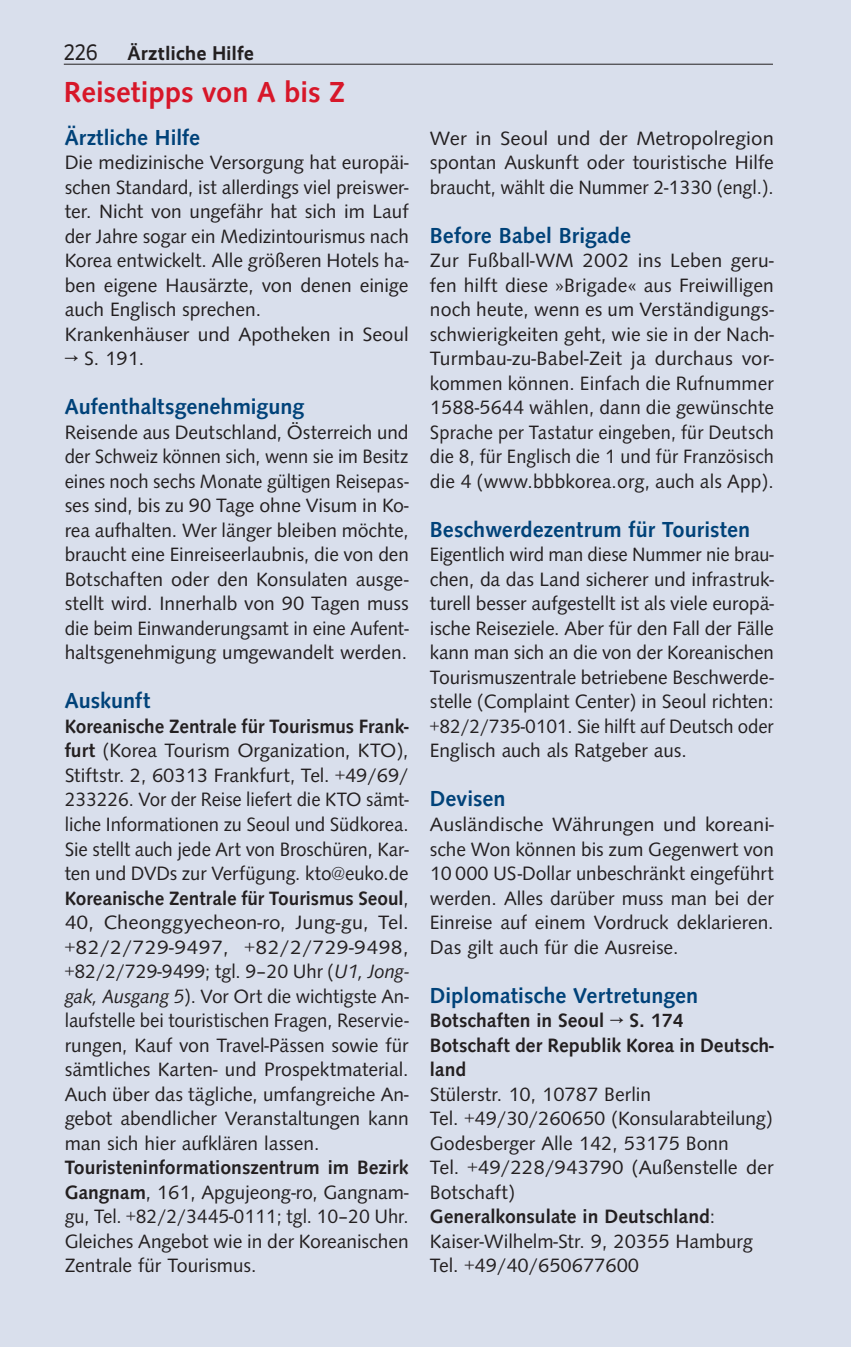
<style>
.page{position:relative;width:851px;height:1347px;background:#fff}
.page>*{position:absolute;margin:0;border:0;box-sizing:border-box;transform-origin:0 0}
.t1{font:500 30px "Syntax";color:#d71729}
.t2{font:500 22.5px "Syntax";letter-spacing:.005em;color:#004279}
.t3{font:22.5px "Realist";color:#231f20;scale:.95 1}
.t4{font:20px/24.5px "Syntax";color:#231f20;text-align:justify}
.t5{font:20px/24.5px "Syntax";color:#231f20;text-align:justify;scale:.96 1}
.t6{font:20px/24.5px "Syntax";color:#231f20;text-align:justify;scale:1.05 1}
.t7{font:500 20px/24.5px "Syntax";color:#231f20}
.t8{font:700 20px "Realist";letter-spacing:.025em;color:#231f20;scale:.95 1}
.s1{font-weight:500}
.s2{font-style:italic}
</style>
<div class="page">
<div style="left:0;top:0;width:850px;height:1346px;background:#d9dfec"></div>
<hr style="left:64px;top:64px;width:708px;height:1px;background:#231f20">
<p class="t8" style="left:128px;top:42px;width:134px">Ärztliche Hilfe</p>
<h1 class="t1" style="left:64px;top:70px;width:283px">Reisetipps von A bis Z</h1>
<p class="t2" style="left:65px;top:121px;width:137px">Ärztliche Hilfe</p>
<p class="t4" style="left:65px;top:149px;width:345px;text-align:left">Die medizinische Versorgung hat europäi&shy;schen Standard, ist allerdings viel preiswer&shy;ter. Nicht von ungefähr hat sich im Lauf der Jahre sogar ein Medizintourismus nach Korea entwickelt. Alle größeren Hotels ha&shy;ben eigene Hausärzte, von denen einige auch Englisch sprechen.<br>Krankenhäuser und Apotheken in Seoul</p>
<p class="t4" style="left:65px;top:345px;width:81px">→ S. 191.</p>
<p class="t2" style="left:65px;top:391px;width:241px">Aufenthaltsgenehmigung</p>
<p class="t4" style="left:65px;top:419px;width:345px">Reisende aus Deutschland, Österreich und der Schweiz können sich, wenn sie im Besitz eines noch sechs Monate gültigen Reisepas&shy;ses sind, bis zu 90 Tage ohne Visum in Ko&shy;rea aufhalten. Wer länger bleiben möchte, braucht eine Einreiseerlaubnis, die von den Botschaften oder den Konsulaten ausge&shy;stellt wird. Innerhalb von 90 Tagen muss die beim Einwanderungsamt in eine Aufent&shy;haltsgenehmigung umgewandelt werden.</p>
<p class="t2" style="left:65px;top:685px;width:87px">Auskunft</p>
<p class="t4" style="left:65px;top:713px;width:345px"><span class="s1">Koreanische Zentrale für Tourismus Frank&shy;furt</span> (Korea Tourism Organization, KTO), Stiftstr. 2, 60313 Frankfurt, Tel. +49/69/ 233226. Vor der Reise liefert die KTO sämt&shy;liche Informationen zu Seoul und Südkorea.<br>Sie stellt auch jede Art von Broschüren, Kar&shy;ten und DVDs zur Verfügung. kto@euko.de <span class="s1">Koreanische Zentrale für Tourismus Seoul</span>, 40, Cheonggyecheon-ro, Jung-gu, Tel. +82/2/729-9497, +82/2/729-9498, +82/2/729-9499; tgl. 9–20 Uhr (<span class="s2">U1, Jong&shy;gak, Ausgang 5</span>). Vor Ort die wichtigste An&shy;laufstelle bei touristischen Fragen, Reservie&shy;rungen, Kauf von Travel-Pässen sowie für sämtliches Karten- und Prospektmaterial.<br>Auch über das tägliche, umfangreiche An&shy;gebot abendlicher Veranstaltungen kann man sich hier aufklären lassen.</p>
<p class="t4" style="left:65px;top:1154px;width:345px"><span class="s1">Touristeninformationszentrum im Bezirk Gangnam</span>, 161, Apgujeong-ro, Gangnam&shy;gu, Tel. +82/2/3445-0111; tgl. 10–20 Uhr.<br>Gleiches Angebot wie in der Koreanischen Zentrale für Tourismus.</p>
<p class="t3" style="left:64px;top:42px;width:37px">226</p>
<p class="t8" style="left:127px;top:42px;width:44px">Kom</p>
<p class="t6" style="left:430px;top:125px;width:329px">Wer in Seoul und der Metropolregion spontan Auskunft oder touristische Hilfe braucht, wählt die Nummer 2-1330 (engl.).</p>
<p class="t2" style="left:430px;top:219px;width:203px">Before Babel Brigade</p>
<p class="t4" style="left:430px;top:247px;width:345px">Zur Fußball-WM 2002 ins Leben geru&shy;fen hilft diese »Brigade« aus Freiwilligen noch heute, wenn es um Verständigungs&shy;schwierigkeiten geht, wie sie in der Nach-Turmbau-zu-Babel-Zeit ja durchaus vor&shy;kommen können. Einfach die Rufnummer 1588-5644 wählen, dann die gewünschte Sprache per Tastatur eingeben, für Deutsch die 8, für Englisch die 1 und für Französisch die 4 (www.bbbkorea.org, auch als App).</p>
<p class="t2" style="left:430px;top:513px;width:322px">Beschwerdezentrum für Touristen</p>
<p class="t5" style="left:430px;top:541px;width:360px">Eigentlich wird man diese Nummer nie brau&shy;chen, da das Land sicherer und infrastruk&shy;turell besser aufgestellt ist als viele europä&shy;ische Reiseziele. Aber für den Fall der Fälle kann man sich an die von der Koreanischen Tourismuszentrale betriebene Beschwerde&shy;stelle (Complaint Center) in Seoul richten: +82/2/735-0101. Sie hilft auf Deutsch oder Englisch auch als Ratgeber aus.</p>
<p class="t2" style="left:430px;top:783px;width:77px">Devisen</p>
<p class="t6" style="left:430px;top:811px;width:329px">Ausländische Währungen und koreani&shy;sche Won können bis zum Gegenwert von 10 000 US-Dollar unbeschränkt eingeführt werden. Alles darüber muss man bei der Einreise auf einem Vordruck deklarieren.<br>Das gilt auch für die Ausreise.</p>
<p class="t2" style="left:430px;top:979px;width:270px">Diplomatische Vertretungen</p>
<p class="t7" style="left:430px;top:1007px;width:345px">Botschaften in Seoul → S. 174<br>Botschaft der Republik Korea in Deutsch&shy;land</p>
<p class="t4" style="left:430px;top:1080px;width:345px;text-align:left">Stülerstr. 10, 10787 Berlin<br>Tel. +49/30/260650 (Konsularabteilung)<br>Godesberger Alle 142, 53175 Bonn<br>Tel. +49/228/943790 (Außenstelle der<br>Botschaft)<br><span class="s1">Generalkonsulate in Deutschland</span>:<br>Kaiser-Wilhelm-Str. 9, 20355 Hamburg<br>Tel. +49/40/650677600</p>
</div>
